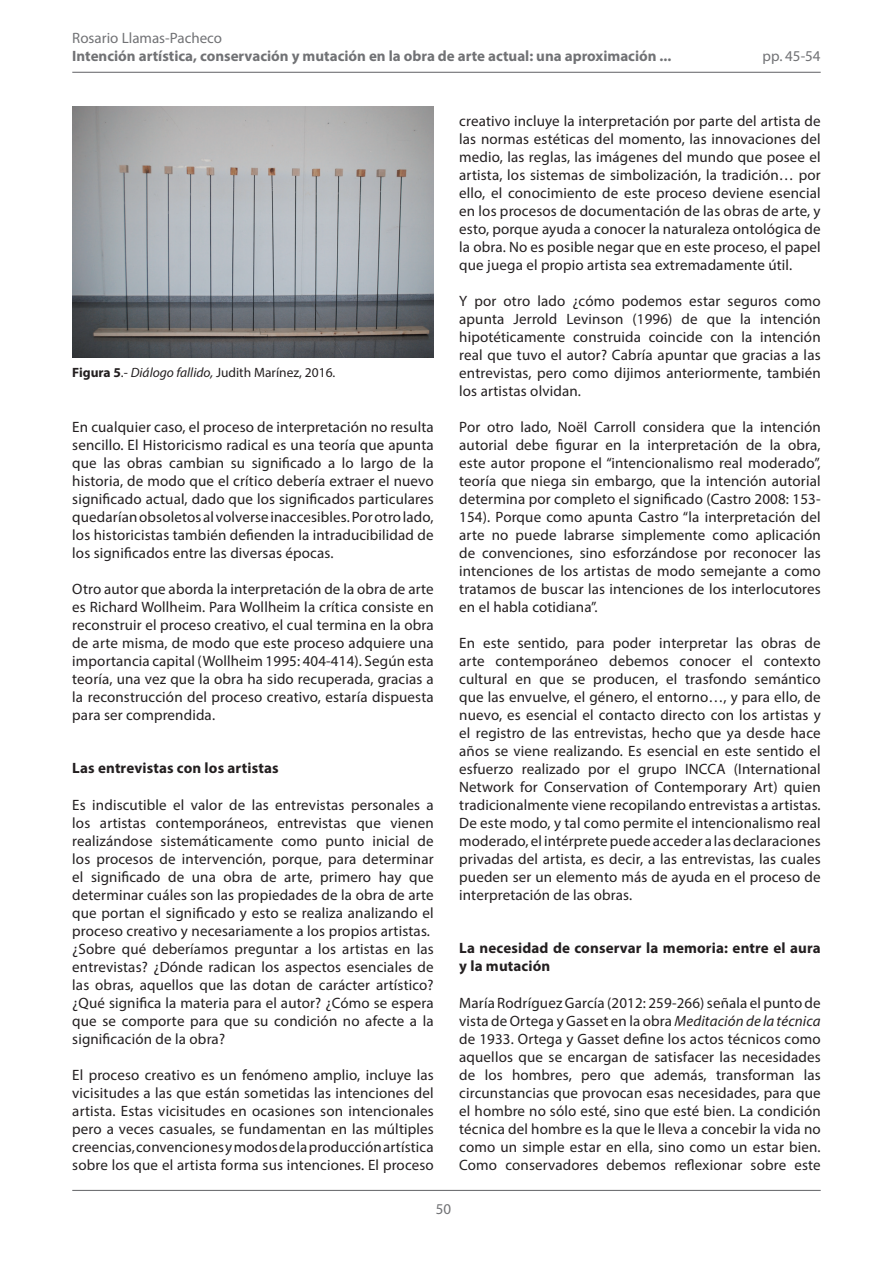
<style>
.page{position:relative;width:893px;height:1263px;background:#fff}
.page>*{position:absolute;margin:0;border:0;box-sizing:border-box;transform-origin:0 0}
.t1{font:15px/18px "Myriad Pro";letter-spacing:.01em;color:#231f20;text-align:justify}
.t2{font:700 15px/18px "Myriad Pro";letter-spacing:.01em;color:#231f20}
.t3{font:700 15px "Myriad Pro";color:#717275}
.t4{font:15px "Myriad Pro";color:#717275}
.t5{font:13.5px "Myriad Pro";color:#231f20}
.s1{font-weight:700}
.s2{font-style:italic}
</style>
<div class="page">
<hr style="left:72px;top:72px;width:749px;height:1px;background:#717275">
<hr style="left:72px;top:1190px;width:749px;height:1px;background:#717275">
<img style="left:72px;top:106px;width:362px;height:251px">
<p class="t4" style="left:72px;top:29px;width:151px">Rosario Llamas-Pacheco</p>
<p class="t3" style="left:72px;top:46px;width:601px">Intención artística, conservación y mutación en la obra de arte actual: una aproximación ...</p>
<p class="t4" style="left:763px;top:47px;width:60px">pp. 45-54</p>
<p class="t5" style="left:72px;top:364px;width:265px"><span class="s1">Figura 5</span>.- <span class="s2">Diálogo fallido,</span> Judith Marínez, 2016.</p>
<p class="t1" style="left:72px;top:418px;width:363px">En cualquier caso, el proceso de interpretación no resulta sencillo. El Historicismo radical es una teoría que apunta que las obras cambian su significado a lo largo de la historia, de modo que el crítico debería extraer el nuevo significado actual, dado que los significados particulares quedarían obsoletos al volverse inaccesibles. Por otro lado, los historicistas también defienden la intraducibilidad de los significados entre las diversas épocas.</p>
<p class="t1" style="left:72px;top:580px;width:363px">Otro autor que aborda la interpretación de la obra de arte es Richard Wollheim. Para Wollheim la crítica consiste en reconstruir el proceso creativo, el cual termina en la obra de arte misma, de modo que este proceso adquiere una importancia capital (Wollheim 1995: 404-414). Según esta teoría, una vez que la obra ha sido recuperada, gracias a la reconstrucción del proceso creativo, estaría dispuesta para ser comprendida.</p>
<p class="t2" style="left:72px;top:758px;width:208px">Las entrevistas con los artistas</p>
<p class="t1" style="left:72px;top:796px;width:363px;text-align:left">Es indiscutible el valor de las entrevistas personales a los artistas contemporáneos, entrevistas que vienen realizándose sistemáticamente como punto inicial de los procesos de intervención, porque, para determinar el significado de una obra de arte, primero hay que determinar cuáles son las propiedades de la obra de arte que portan el significado y esto se realiza analizando el proceso creativo y necesariamente a los propios artistas. ¿Sobre qué deberíamos preguntar a los artistas en las entrevistas? ¿Dónde radican los aspectos esenciales de las obras, aquellos que las dotan de carácter artístico? ¿Qué significa la materia para el autor? ¿Cómo se espera que se comporte para que su condición no afecte a la significación de la obra?</p>
<p class="t1" style="left:72px;top:1066px;width:363px">El proceso creativo es un fenómeno amplio, incluye las vicisitudes a las que están sometidas las intenciones del artista. Estas vicisitudes en ocasiones son intencionales pero a veces casuales, se fundamentan en las múltiples creencias, convenciones y modos de la producción artística sobre los que el artista forma sus intenciones. El proceso</p>
<p class="t1" style="left:459px;top:112px;width:363px">creativo incluye la interpretación por parte del artista de las normas estéticas del momento, las innovaciones del medio, las reglas, las imágenes del mundo que posee el artista, los sistemas de simbolización, la tradición… por ello, el conocimiento de este proceso deviene esencial en los procesos de documentación de las obras de arte, y esto, porque ayuda a conocer la naturaleza ontológica de la obra. No es posible negar que en este proceso, el papel que juega el propio artista sea extremadamente útil.</p>
<p class="t1" style="left:459px;top:292px;width:363px">Y por otro lado ¿cómo podemos estar seguros como apunta Jerrold Levinson (1996) de que la intención hipotéticamente construida coincide con la intención real que tuvo el autor? Cabría apuntar que gracias a las entrevistas, pero como dijimos anteriormente, también los artistas olvidan.</p>
<p class="t1" style="left:459px;top:418px;width:363px">Por otro lado, Noël Carroll considera que la intención autorial debe figurar en la interpretación de la obra, este autor propone el “intencionalismo real moderado”, teoría que niega sin embargo, que la intención autorial determina por completo el significado (Castro 2008: 153- 154). Porque como apunta Castro “la interpretación del arte no puede labrarse simplemente como aplicación de convenciones, sino esforzándose por reconocer las intenciones de los artistas de modo semejante a como tratamos de buscar las intenciones de los interlocutores en el habla cotidiana”.</p>
<p class="t1" style="left:459px;top:634px;width:363px">En este sentido, para poder interpretar las obras de arte contemporáneo debemos conocer el contexto cultural en que se producen, el trasfondo semántico que las envuelve, el género, el entorno…, y para ello, de nuevo, es esencial el contacto directo con los artistas y el registro de las entrevistas, hecho que ya desde hace años se viene realizando. Es esencial en este sentido el esfuerzo realizado por el grupo INCCA (International Network for Conservation of Contemporary Art) quien tradicionalmente viene recopilando entrevistas a artistas.<br>De este modo, y tal como permite el intencionalismo real moderado, el intérprete puede acceder a las declaraciones privadas del artista, es decir, a las entrevistas, las cuales pueden ser un elemento más de ayuda en el proceso de interpretación de las obras.</p>
<p class="t2" style="left:459px;top:938px;width:363px">La necesidad de conservar la memoria: entre el aura y la mutación</p>
<p class="t1" style="left:459px;top:994px;width:363px">María Rodríguez García (2012: 259-266) señala el punto de vista de Ortega y Gasset en la obra <span class="s2">Meditación de la técnica </span>de 1933. Ortega y Gasset define los actos técnicos como aquellos que se encargan de satisfacer las necesidades de los hombres, pero que además, transforman las circunstancias que provocan esas necesidades, para que el hombre no sólo esté, sino que esté bien. La condición técnica del hombre es la que le lleva a concebir la vida no como un simple estar en ella, sino como un estar bien.<br>Como conservadores debemos reflexionar sobre este</p>
<p class="t4" style="left:436px;top:1200px;width:17px">50</p>
</div>
